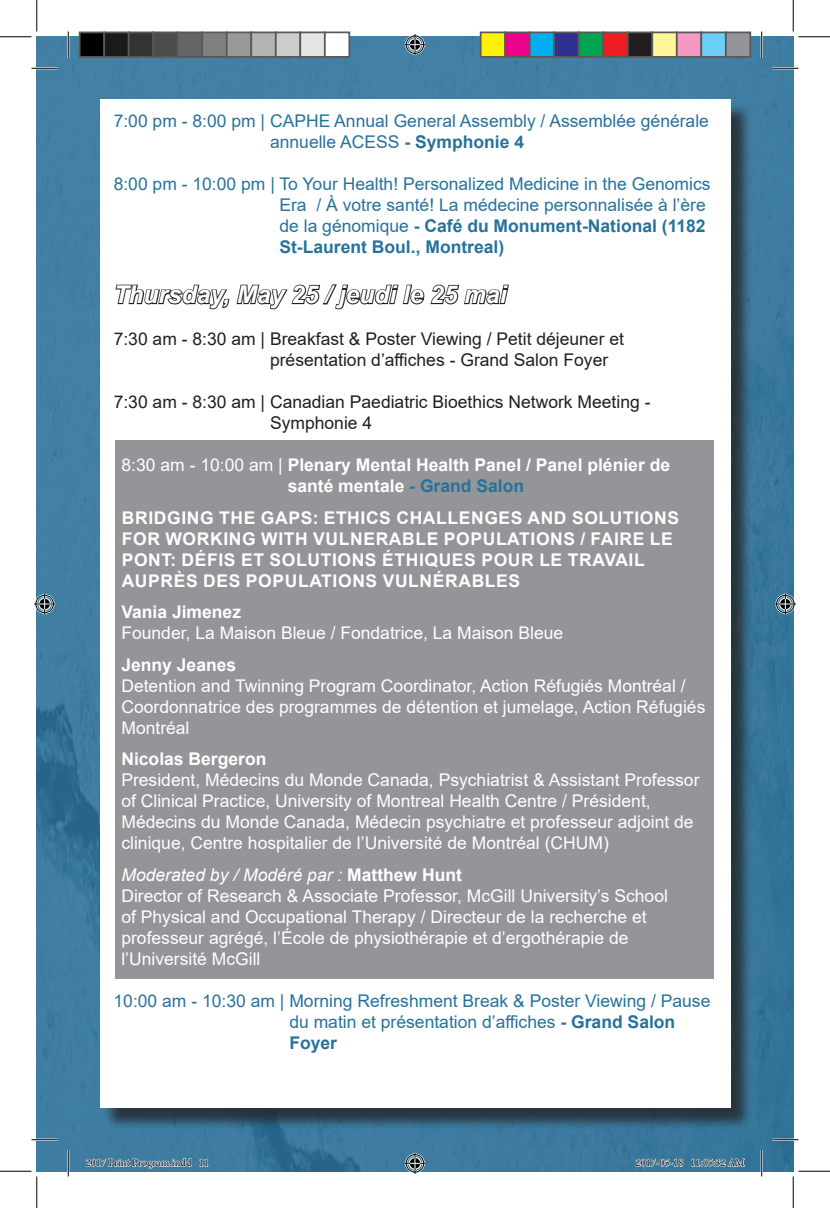
<style>
.page{position:relative;width:830px;height:1208px;background:#fff}
.page>*{position:absolute;margin:0;border:0;box-sizing:border-box;transform-origin:0 0}
.t1{font:italic 700 24.5px "Arial";color:#fff}
.t2{font:17.5px/21px "Arial";color:#fff}
.t3{font:17.5px/21px "Arial";color:#27729c}
.t4{font:700 17.5px/21px "Arial";color:#fff}
.t5{font:17.5px/21px "Arial";color:#231f20}
.t6{font:10.5px "Minion Pro";color:#000}
.s1{font-weight:700}
.s2{font-weight:400}
.s3{color:#27729c}
.s4{font-style:italic}
</style>
<div class="page">
<img style="left:37px;top:37px;width:756px;height:1134px">
<div style="left:102px;top:102px;width:650px;height:1028px;background:#231f20;opacity:.75"></div>
<div style="left:100px;top:100px;width:630px;height:1008px;background:#fff"></div>
<div style="left:115px;top:441px;width:598px;height:538px;background:#939598"></div>
<svg style="left:115px;top:284px;width:394px;height:26px"></svg>
<hr style="left:32px;top:67px;width:26px;height:2px;background:#fff">
<hr style="left:772px;top:67px;width:26px;height:2px;background:#fff">
<hr style="left:32px;top:1138px;width:26px;height:2px;background:#fff">
<hr style="left:772px;top:1138px;width:26px;height:2px;background:#fff">
<hr style="left:67px;top:32px;width:2px;height:26px;background:#fff">
<hr style="left:67px;top:1150px;width:2px;height:26px;background:#fff">
<hr style="left:760px;top:32px;width:2px;height:26px;background:#fff">
<hr style="left:760px;top:1150px;width:2px;height:26px;background:#fff">
<svg style="left:32px;top:68px;width:26px;height:1px"></svg>
<svg style="left:772px;top:68px;width:26px;height:1px"></svg>
<svg style="left:32px;top:1139px;width:26px;height:1px"></svg>
<svg style="left:772px;top:1139px;width:26px;height:1px"></svg>
<svg style="left:68px;top:32px;width:1px;height:26px"></svg>
<svg style="left:68px;top:1150px;width:1px;height:26px"></svg>
<svg style="left:761px;top:32px;width:1px;height:26px"></svg>
<svg style="left:761px;top:1150px;width:1px;height:26px"></svg>
<hr style="left:0;top:36px;width:32px;height:1px;background:#000">
<hr style="left:798px;top:36px;width:32px;height:1px;background:#000">
<hr style="left:0;top:1170px;width:32px;height:1px;background:#000">
<hr style="left:798px;top:1170px;width:32px;height:1px;background:#000">
<hr style="left:36px;top:0;width:1px;height:32px;background:#000">
<hr style="left:36px;top:1176px;width:1px;height:32px;background:#000">
<hr style="left:792px;top:0;width:1px;height:32px;background:#000">
<hr style="left:792px;top:1176px;width:1px;height:32px;background:#000">
<svg style="left:404px;top:34px;width:21px;height:21px"></svg>
<svg style="left:404px;top:1152px;width:21px;height:21px"></svg>
<svg style="left:34px;top:593px;width:21px;height:21px"></svg>
<svg style="left:774px;top:593px;width:21px;height:21px"></svg>
<div style="left:80px;top:32px;width:24px;height:25px;background:#000"></div>
<div style="left:79px;top:32px;width:26px;height:26px;border:2px solid #595959"></div>
<div style="left:104px;top:32px;width:25px;height:25px;background:#1a1a1a"></div>
<div style="left:103px;top:32px;width:27px;height:26px;border:2px solid #595959"></div>
<div style="left:129px;top:32px;width:24px;height:25px;background:#333"></div>
<div style="left:128px;top:32px;width:26px;height:26px;border:2px solid #595959"></div>
<div style="left:153px;top:32px;width:25px;height:25px;background:#4d4d4d"></div>
<div style="left:152px;top:32px;width:26px;height:26px;border:2px solid #595959"></div>
<div style="left:178px;top:32px;width:24px;height:25px;background:#666"></div>
<div style="left:177px;top:32px;width:26px;height:26px;border:2px solid #595959"></div>
<div style="left:202px;top:32px;width:25px;height:25px;background:#808080"></div>
<div style="left:201px;top:32px;width:27px;height:26px;border:2px solid #595959"></div>
<div style="left:227px;top:32px;width:24px;height:25px;background:#999"></div>
<div style="left:226px;top:32px;width:26px;height:26px;border:2px solid #595959"></div>
<div style="left:251px;top:32px;width:25px;height:25px;background:#b3b3b3"></div>
<div style="left:250px;top:32px;width:26px;height:26px;border:2px solid #595959"></div>
<div style="left:276px;top:32px;width:24px;height:25px;background:#ccc"></div>
<div style="left:275px;top:32px;width:26px;height:26px;border:2px solid #595959"></div>
<div style="left:300px;top:32px;width:25px;height:25px;background:#e6e6e6"></div>
<div style="left:299px;top:32px;width:27px;height:26px;border:2px solid #595959"></div>
<div style="left:325px;top:32px;width:24px;height:25px;background:#fff"></div>
<div style="left:324px;top:32px;width:26px;height:26px;border:2px solid #595959"></div>
<div style="left:480px;top:32px;width:25px;height:25px;background:#fff101"></div>
<div style="left:480px;top:32px;width:26px;height:26px;border:2px solid #595959"></div>
<div style="left:505px;top:32px;width:24px;height:25px;background:#ed028c"></div>
<div style="left:504px;top:32px;width:26px;height:26px;border:2px solid #595959"></div>
<div style="left:529px;top:32px;width:25px;height:25px;background:#00aeef"></div>
<div style="left:528px;top:32px;width:27px;height:26px;border:2px solid #595959"></div>
<div style="left:554px;top:32px;width:24px;height:25px;background:#2e3092"></div>
<div style="left:553px;top:32px;width:26px;height:26px;border:2px solid #595959"></div>
<div style="left:578px;top:32px;width:25px;height:25px;background:#00a54f"></div>
<div style="left:578px;top:32px;width:26px;height:26px;border:2px solid #595959"></div>
<div style="left:603px;top:32px;width:24px;height:25px;background:#ee1d23"></div>
<div style="left:602px;top:32px;width:26px;height:26px;border:2px solid #595959"></div>
<div style="left:627px;top:32px;width:25px;height:25px;background:#231f20"></div>
<div style="left:626px;top:32px;width:27px;height:26px;border:2px solid #595959"></div>
<div style="left:652px;top:32px;width:24px;height:25px;background:#fff79a"></div>
<div style="left:651px;top:32px;width:26px;height:26px;border:2px solid #595959"></div>
<div style="left:676px;top:32px;width:25px;height:25px;background:#f499c2"></div>
<div style="left:676px;top:32px;width:26px;height:26px;border:2px solid #595959"></div>
<div style="left:701px;top:32px;width:24px;height:25px;background:#6bcff6"></div>
<div style="left:700px;top:32px;width:26px;height:26px;border:2px solid #595959"></div>
<div style="left:725px;top:32px;width:25px;height:25px;background:#939598"></div>
<div style="left:724px;top:32px;width:27px;height:26px;border:2px solid #595959"></div>
<svg style="left:85px;top:1157px;width:107px;height:12px"></svg>
<svg style="left:199px;top:1158px;width:9px;height:8px"></svg>
<svg style="left:635px;top:1158px;width:48px;height:8px"></svg>
<svg style="left:691px;top:1103px;width:54px;height:69px;background:#4a7993"></svg>
<p class="t3" style="left:270px;top:110px;width:440px;text-indent:-156px">7:00 pm - 8:00 pm | CAPHE Annual General Assembly / Assemblée générale annuelle ACESS <span class="s1">- Symphonie 4</span></p>
<p class="t3" style="left:279px;top:173px;width:432px;text-indent:-166px">8:00 pm - 10:00 pm | To Your Health! Personalized Medicine in the Genomics Era / À votre santé! La médecine personnalisée à l’ère de la génomique <span class="s1">- Café du Monument-National (1182<br>St-Laurent Boul., Montreal)</span></p>
<h1 class="t1" style="left:114px;top:278px;width:394px">Thursday, May 25 / jeudi le 25 mai</h1>
<p class="t5" style="left:270px;top:328px;width:355px;text-indent:-156px">7:30 am - 8:30 am | Breakfast &amp; Poster Viewing / Petit déjeuner et présentation d’affiches - Grand Salon Foyer</p>
<p class="t5" style="left:270px;top:391px;width:382px;text-indent:-156px">7:30 am - 8:30 am | Canadian Paediatric Bioethics Network Meeting -<br>Symphonie 4</p>
<p class="t4" style="left:288px;top:455px;width:384px;text-indent:-166px"><span class="s2">8:30 am - 10:00 am |</span> Plenary Mental Health Panel / Panel plénier de santé mentale <span class="s3">- Grand Salon</span></p>
<p class="t4" style="left:122px;top:507px;width:26px">Bridging</p>
<p class="t4" style="left:219px;top:507px;width:13px">the</p>
<p class="t4" style="left:261px;top:507px;width:14px">gaps</p>
<p class="t4" style="left:313px;top:507px;width:23px">: ethics</p>
<p class="t4" style="left:396px;top:507px;width:14px">challenges</p>
<p class="t4" style="left:527px;top:507px;width:14px">and</p>
<p class="t4" style="left:572px;top:507px;width:13px">solutions</p>
<p class="t4" style="left:122px;top:528px;width:14px">for</p>
<p class="t4" style="left:165px;top:528px;width:14px">working</p>
<p class="t4" style="left:261px;top:528px;width:13px">with</p>
<p class="t4" style="left:313px;top:528px;width:14px">vulnerable</p>
<p class="t4" style="left:444px;top:528px;width:13px">populations</p>
<p class="t4" style="left:580px;top:528px;width:33px">/ Faire</p>
<p class="t4" style="left:650px;top:528px;width:12px">le</p>
<p class="t4" style="left:122px;top:549px;width:14px">pont</p>
<p class="t4" style="left:171px;top:549px;width:23px">: défis</p>
<p class="t4" style="left:241px;top:549px;width:42px">et solutions</p>
<p class="t4" style="left:382px;top:549px;width:13px">éthiques</p>
<p class="t4" style="left:481px;top:549px;width:14px">pour</p>
<p class="t4" style="left:539px;top:549px;width:41px">le travail</p>
<p class="t4" style="left:122px;top:570px;width:14px">auprès</p>
<p class="t4" style="left:203px;top:570px;width:13px">des</p>
<p class="t4" style="left:246px;top:570px;width:13px">populations</p>
<p class="t4" style="left:383px;top:570px;width:14px">vulnérables</p>
<p class="t4" style="left:121px;top:602px;width:121px">Vania Jimenez</p>
<p class="t2" style="left:121px;top:622px;width:443px">Founder, La Maison Bleue / Fondatrice, La Maison Bleue</p>
<p class="t4" style="left:121px;top:654px;width:116px">Jenny Jeanes</p>
<p class="t2" style="left:121px;top:675px;width:585px">Detention and Twinning Program Coordinator, Action Réfugiés Montréal /<br>Coordonnatrice des programmes de détention et jumelage, Action Réfugiés<br>Montréal</p>
<p class="t4" style="left:121px;top:749px;width:146px">Nicolas Bergeron</p>
<p class="t2" style="left:121px;top:769px;width:579px">President, Médecins du Monde Canada, Psychiatrist &amp; Assistant Professor of Clinical Practice, University of Montreal Health Centre / Président, Médecins du Monde Canada, Médecin psychiatre et professeur adjoint de clinique, Centre hospitalier de l’Université de Montréal (CHUM)</p>
<p class="t2" style="left:121px;top:864px;width:548px"><span class="s4">Moderated by / Modéré par :</span> <span class="s1">Matthew Hunt<br></span>Director of Research &amp; Associate Professor, McGill University’s School of Physical and Occupational Therapy / Directeur de la recherche et professeur agrégé, l’École de physiothérapie et d’ergothérapie de l’Université McGill</p>
<p class="t3" style="left:289px;top:990px;width:422px;text-indent:-176px">10:00 am - 10:30 am | Morning Refreshment Break &amp; Poster Viewing / Pause du matin et présentation d’affiches <span class="s1">- Grand Salon<br>Foyer</span></p>
<p class="t6" style="left:86px;top:1155px;width:124px">2017 Print Program.indd 11</p>
<p class="t6" style="left:635px;top:1155px;width:110px">2017-05-18 11:05:32 AM</p>
</div>
